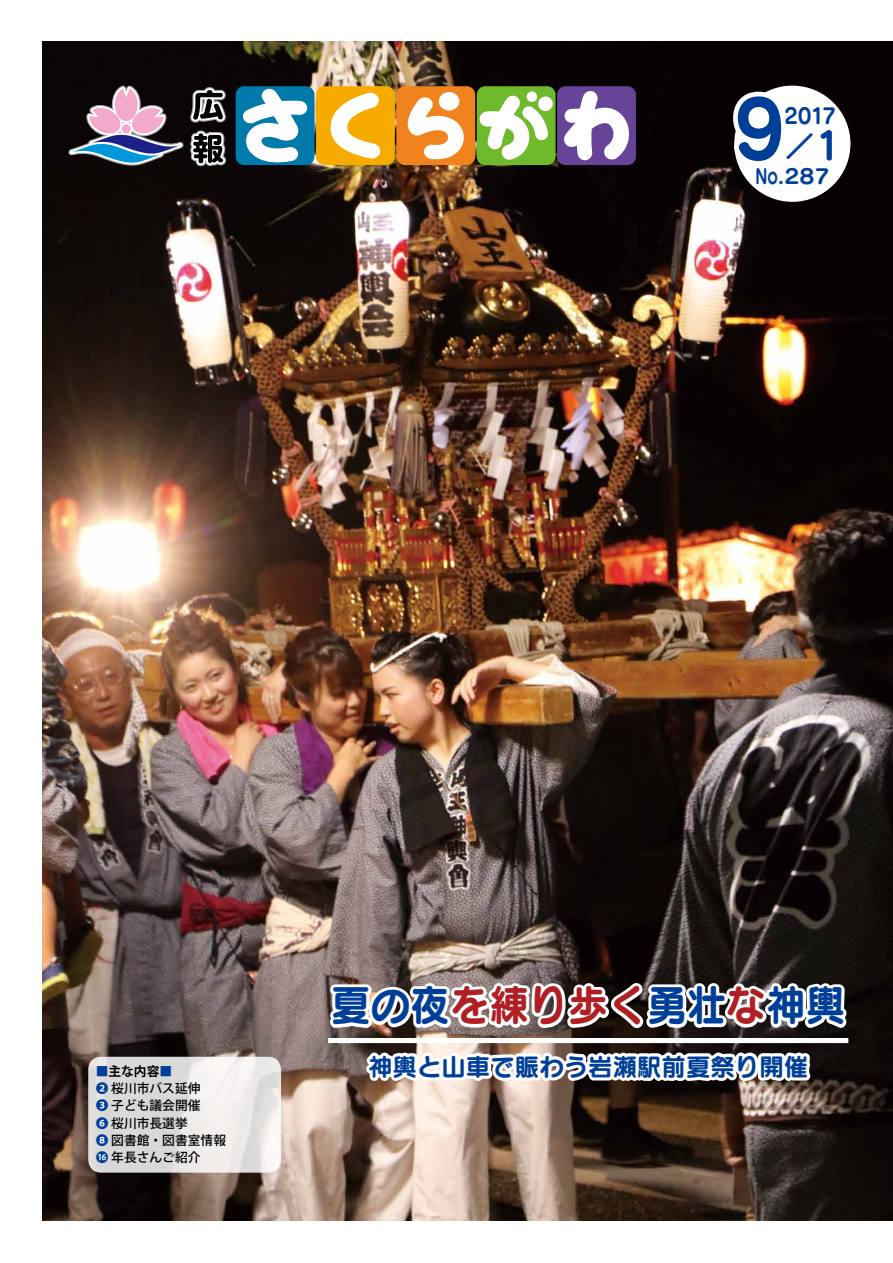
<style>
.page{position:relative;width:893px;height:1263px;background:#fff}
.page>*{position:absolute;margin:0;border:0;box-sizing:border-box;transform-origin:0 0}
.t1{font:78.3px "Seurat Pro B";color:#003f98}
.t2{font:42.45px "Seurat Pro B";color:#003f98;scale:.93 1}
.t3{font:28.5px "Seurat Pro B";color:#003f98}
.t4{font:24.45px "Seurat Pro B";color:#003f98}
.t5{font:21.3px "Seurat Pro B";color:#003f98}
.t6{font:20.1px "Seurat Pro B";color:#003f98;scale:.75 1}
.t7{font:500 12.75px "Koz Go Pro";color:#000}
.t8{font:700 12.75px "Koz Go Pro";color:#000}
.s1{font-size:37.95px}
.s2{color:#003f98}
.s3{color:#fff}
.s4{color:#b01f24}
</style>
<div class="page">
<img style="left:43px;top:42px;width:850px;height:1178px">
<div style="left:734px;top:86px;width:116px;height:116px;background:#fff;border-radius:50%"></div>
<svg style="left:728px;top:41px;width:112px;height:130px"></svg>
<div style="left:316px;top:86px;width:79px;height:79px;background:#f7ab00;border-radius:8px"></div>
<svg style="left:331px;top:92px;width:50px;height:67px"></svg>
<div style="left:557px;top:86px;width:79px;height:79px;background:#674498;border-radius:8px"></div>
<svg style="left:564px;top:91px;width:65px;height:70px"></svg>
<div style="left:396px;top:86px;width:79px;height:79px;background:#f0831e;border-radius:8px"></div>
<svg style="left:407px;top:97px;width:57px;height:63px"></svg>
<div style="left:439px;top:92px;width:20px;height:19px;background:#fff;border-radius:50%"></div>
<div style="left:477px;top:86px;width:79px;height:79px;background:#6fba2c;border-radius:8px"></div>
<svg style="left:479px;top:95px;width:69px;height:65px"></svg>
<div style="left:527px;top:91px;width:10px;height:11px;background:#fff;border-radius:50%"></div>
<div style="left:538px;top:96px;width:15px;height:15px;background:#fff;border-radius:50%"></div>
<div style="left:236px;top:86px;width:78px;height:79px;background:#007aaa;border-radius:8px"></div>
<svg style="left:242px;top:88px;width:65px;height:79px"></svg>
<svg style="left:65px;top:82px;width:165px;height:88px;background:#4f4a56"></svg>
<svg style="left:88px;top:1057px;width:193px;height:116px;fill:#dfdddb"></svg>
<svg style="left:319px;top:825px;width:531px;height:298px"></svg>
<div style="left:328px;top:1038px;width:520px;height:5px;background:#fff"></div>
<h1 class="t1" style="left:734px;top:75px;width:52px">9</h1>
<h3 class="t5" style="left:784px;top:101px;width:53px">2017</h3>
<h3 class="t3" style="left:785px;top:127px;width:57px">／<span class="s1">1</span></h3>
<h3 class="t6" style="left:755px;top:162px;width:100px">No.287</h3>
<p class="t8" style="left:96px;top:1063px;width:78px"><span class="s2">■</span>主な内容<span class="s2">■</span></p>
<p class="t7" style="left:96px;top:1080px;width:106px"><span class="s3">●</span><span class="s2">❷</span> 桜川市バス延伸</p>
<p class="t7" style="left:96px;top:1097px;width:106px"><span class="s3">●</span><span class="s2">❸</span> 子ども議会開催</p>
<p class="t7" style="left:96px;top:1115px;width:94px"><span class="s3">●</span><span class="s2">❻</span> 桜川市長選挙</p>
<p class="t7" style="left:96px;top:1132px;width:132px"><span class="s3">●</span><span class="s2">❽</span> 図書館・図書室情報</p>
<p class="t7" style="left:96px;top:1149px;width:106px"><span class="s3">●</span><span class="s2">⓰</span> 年長さんご紹介</p>
<h2 class="t2" style="left:331px;top:976px;width:554px">夏の夜<span class="s4">を練り歩く</span>勇壮<span class="s4">な</span>神輿</h2>
<h3 class="t4" style="left:368px;top:1050px;width:442px">神輿と山車で賑わう岩瀬駅前夏祭り開催</h3>
</div>
